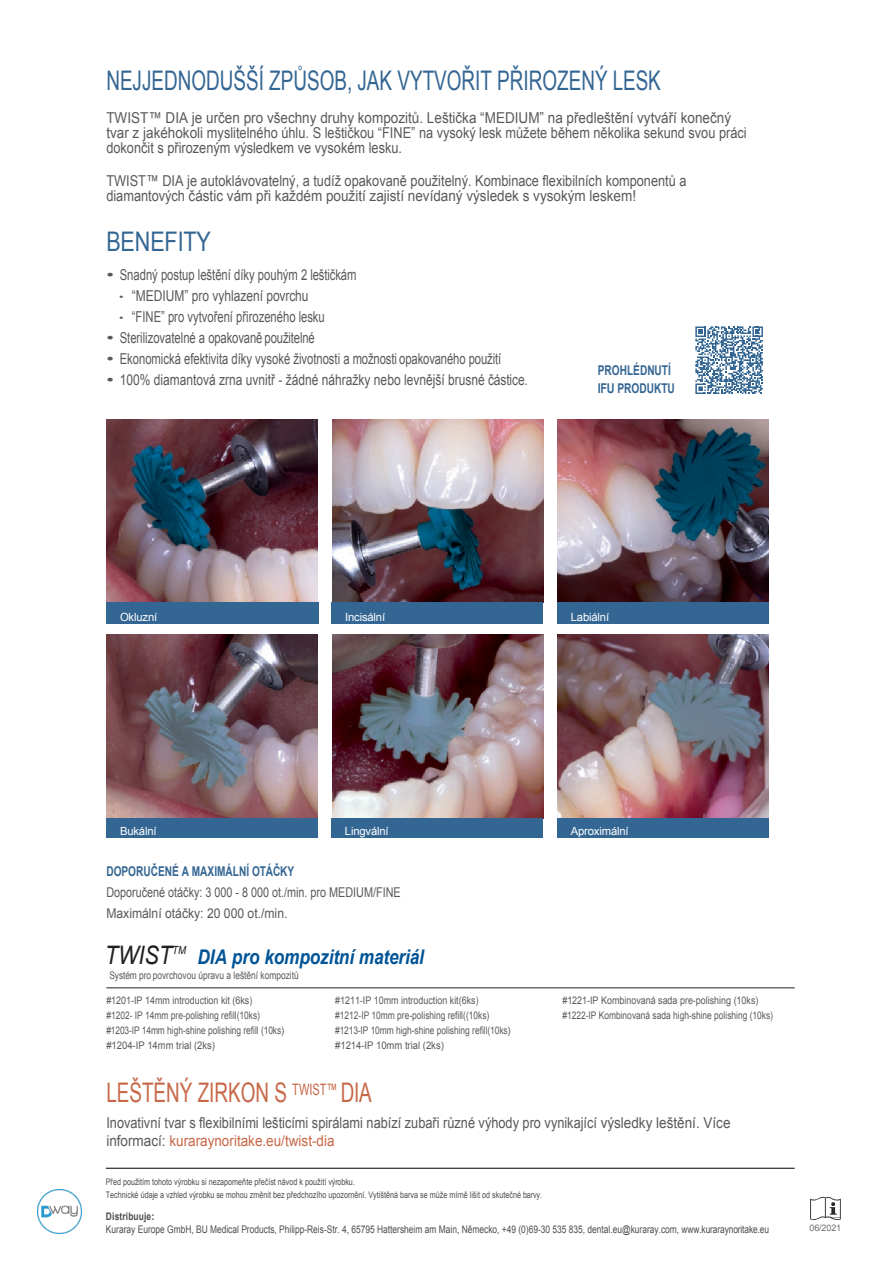
<style>
.page{position:relative;width:894px;height:1263px;background:#fff}
.page>*{position:absolute;margin:0;border:0;box-sizing:border-box;transform-origin:0 0}
.t1{font:27px "Arial";color:#346693;scale:.7 1}
.t2{font:27px "Arial";color:#c76848;scale:.7 1}
.t3{font:27px "Arial";color:#346693;scale:.8 1}
.t4{font:italic 25.5px "Arial";color:#231f20;scale:.85 1}
.t5{font:italic 700 20.25px "Arial";letter-spacing:-.01em;color:#005496;scale:.85 1}
.t6{font:15px/15px "Arial";color:#58595b;scale:.85 1}
.t7{font:15px/15px "Arial";color:#58595b;scale:.9 1}
.t8{font:15px "Arial";color:#58595b;scale:1.42 1}
.t9{font:15px "Arial";color:#58595b;scale:.75 1}
.t10{font:15px "Arial";color:#58595b;scale:.8 1}
.t11{font:13.5px/21px "Arial";color:#58595b;scale:.8 1}
.t12{font:700 13.5px/18px "Arial";color:#346693;scale:.75 1}
.t13{font:11.25px "Arial";letter-spacing:-.015em;color:#fff}
.t14{font:italic 11.25px "Arial";color:#231f20;scale:.85 1}
.t15{font:10.5px/15px "Arial";color:#58595b;scale:.85 1}
.t16{font:10.5px "Arial";color:#4c4d4f;scale:.8 1}
.t17{font:10.5px "Arial";color:#58595b;scale:.8 1}
.t18{font:700 10.5px "Arial";letter-spacing:.015em;color:#4c4d4f;scale:.8 1}
.t19{font:9px/13.5px "Arial";color:#4c4d4f;scale:.8 1}
.t20{font:9px "Arial";letter-spacing:-.015em;color:#6d6e71}
.s1{font-size:9px}
.s2{color:#c76848}
</style>
<div class="page">
<img style="left:106px;top:419px;width:212px;height:183px">
<img style="left:332px;top:419px;width:211px;height:183px">
<img style="left:106px;top:635px;width:212px;height:183px">
<img style="left:332px;top:635px;width:211px;height:183px">
<img style="left:557px;top:419px;width:211px;height:183px">
<img style="left:557px;top:635px;width:211px;height:183px">
<hr style="left:106px;top:1168px;width:688px;height:1px;background:#000">
<div style="left:106px;top:602px;width:212px;height:22px;background:#346693"></div>
<div style="left:331px;top:602px;width:212px;height:22px;background:#346693"></div>
<div style="left:106px;top:818px;width:212px;height:20px;background:#346693"></div>
<div style="left:331px;top:818px;width:212px;height:20px;background:#346693"></div>
<div style="left:557px;top:602px;width:211px;height:21px;background:#346693"></div>
<div style="left:557px;top:818px;width:211px;height:19px;background:#346693"></div>
<svg style="left:810px;top:1197px;width:30px;height:23px"></svg>
<hr style="left:106px;top:988px;width:688px;height:1px;background:#231f20">
<svg style="left:695px;top:326px;width:67px;height:68px"></svg>
<img style="left:38px;top:1190px;width:43px;height:43px">
<h1 class="t1" style="left:106px;top:71px;width:793px">NEJJEDNODUŠŠÍ ZPŮSOB, JAK VYTVOŘIT PŘIROZENÝ LESK</h1>
<p class="t7" style="left:106px;top:112px;width:712px">TWIST™ DIA je určen pro všechny druhy kompozitů. Leštička “MEDIUM” na předleštění vytváří konečný tvar z jakéhokoli myslitelného úhlu. S leštičkou “FINE” na vysoký lesk můžete během několika sekund svou práci dokončit s přirozeným výsledkem ve vysokém lesku.</p>
<h3 class="t6" style="left:106px;top:175px;width:684px">TWIST™ DIA je autoklávovatelný, a tudíž opakovaně použitelný. Kombinace flexibilních komponentů a diamantových částic vám při každém použití zajistí nevídaný výsledek s vysokým leskem!</h3>
<h1 class="t3" style="left:106px;top:231px;width:132px">BENEFITY</h1>
<h3 class="t8" style="left:106px;top:269px;width:177px">• Snadný postup leštění díky pouhým 2 leštičkám</h3>
<h3 class="t10" style="left:119px;top:290px;width:238px"><span class="s1">•</span> “MEDIUM” pro vyhlazení povrchu</h3>
<h3 class="t9" style="left:119px;top:311px;width:275px"><span class="s1">•</span> “FINE” pro vytvoření přirozeného lesku</h3>
<h3 class="t8" style="left:106px;top:332px;width:148px">• Sterilizovatelné a opakovaně použitelné</h3>
<h3 class="t8" style="left:106px;top:353px;width:279px">• Ekonomická efektivita díky vysoké životnosti a možnosti opakovaného použití</h3>
<h3 class="t8" style="left:106px;top:374px;width:298px">• 100% diamantová zrna uvnitř - žádné náhražky nebo levnější brusné částice.</h3>
<p class="t12" style="left:597px;top:362px;width:104px">PROHLÉDNUTÍ<br>IFU PRODUKTU</p>
<p class="t13" style="left:120px;top:613px;width:39px">Okluzní</p>
<p class="t13" style="left:345px;top:613px;width:42px">Incisální</p>
<p class="t13" style="left:120px;top:827px;width:38px">Bukální</p>
<p class="t13" style="left:345px;top:827px;width:45px">Lingvální</p>
<p class="t12" style="left:106px;top:863px;width:252px">DOPORUČENÉ A MAXIMÁLNÍ OTÁČKY</p>
<p class="t11" style="left:106px;top:883px;width:369px">Doporučené otáčky: 3 000 - 8 000 ot./min. pro MEDIUM/FINE<br>Maximální otáčky: 20 000 ot./min.</p>
<h2 class="t4" style="left:105px;top:945px;width:81px">TWIST</h2>
<p class="t14" style="left:172px;top:946px;width:18px">TM</p>
<h3 class="t5" style="left:197px;top:949px;width:268px">DIA pro kompozitní materiál</h3>
<p class="t17" style="left:109px;top:971px;width:238px">Systém pro povrchovou úpravu a leštění kompozitů</p>
<p class="t13" style="left:570px;top:613px;width:40px">Labiální</p>
<p class="t13" style="left:570px;top:827px;width:59px">Aproximální</p>
<p class="t15" style="left:106px;top:993px;width:211px">#1201-IP 14mm introduction kit (6ks)<br>#1202- IP 14mm pre-polishing refill(10ks) #1203-IP 14mm high-shine polishing refill (10ks) #1204-IP 14mm trial (2ks)</p>
<p class="t15" style="left:335px;top:993px;width:208px">#1211-IP 10mm introduction kit(6ks) #1212-IP 10mm pre-polishing refill((10ks) #1213-IP 10mm high-shine polishing refill(10ks) #1214-IP 10mm trial (2ks)</p>
<p class="t15" style="left:562px;top:993px;width:249px">#1221-IP Kombinovaná sada pre-polishing (10ks) #1222-IP Kombinovaná sada high-shine polishing (10ks)</p>
<h1 class="t2" style="left:106px;top:1083px;width:380px">LEŠTĚNÝ ZIRKON S <sup>TWIST™</sup> DIA</h1>
<h3 class="t6" style="left:106px;top:1115px;width:735px;line-height:17.9px">Inovativní tvar s flexibilními lešticími spirálami nabízí zubaři různé výhody pro vynikající výsledky leštění. Více informací: <span class="s2">kuraraynoritake.eu/twist-dia</span></h3>
<p class="t19" style="left:106px;top:1176px;width:546px">Před použitím tohoto výrobku si nezapomeňte přečíst návod k použití výrobku.<br>Technické údaje a vzhled výrobku se mohou změnit bez předchozího upozornění. Vytištěná barva se může mírně lišit od skutečné barvy.</p>
<p class="t18" style="left:106px;top:1212px;width:62px">Distribuuje:</p>
<p class="t16" style="left:106px;top:1225px;width:830px">Kuraray Europe GmbH, BU Medical Products, Philipp-Reis-Str. 4, 65795 Hattersheim am Main, Německo, +49 (0)69-30 535 835, dental.eu@kuraray.com, www.kuraraynoritake.eu</p>
<p class="t20" style="left:809px;top:1224px;width:33px">06/2021</p>
</div>
